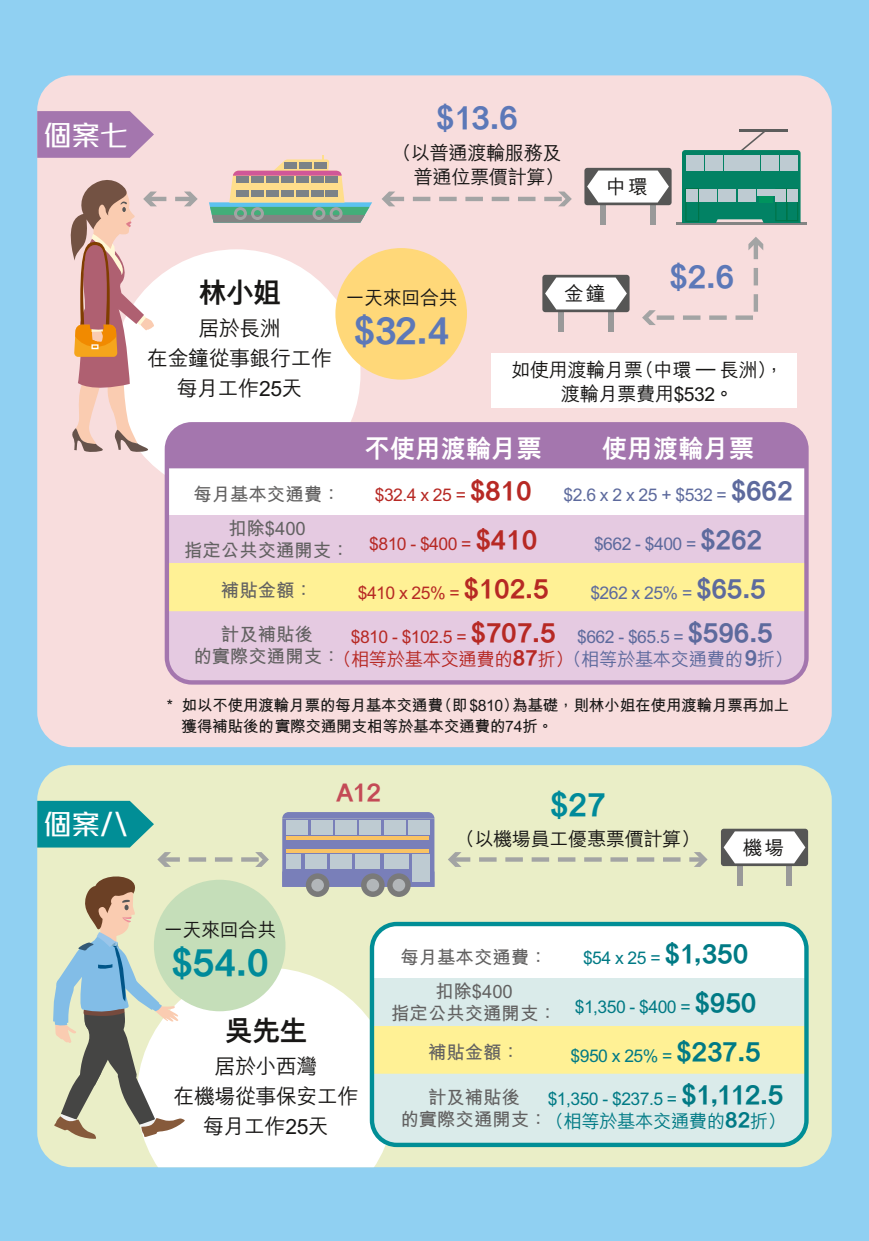
<style>
.page{position:relative;width:869px;height:1241px;background:#fff}
.page>*{position:absolute;margin:0;border:0;box-sizing:border-box;transform-origin:0 0}
.t1{font:800 36.75px "M Hei HK";color:#008a9a}
.t2{font:800 36.75px "M Hei HK";color:#5c78b8}
.t3{font:800 31.5px "M Hei HK";color:#5c78b8}
.t4{font:800 31.5px "M Hei HK";color:#008a9a}
.t5{font:500 28px "M Stiff Hei HK";color:#fff}
.t6{font:800 28px "M Hei HK";letter-spacing:-.025em;color:#181716}
.t7{font:800 25.38px "M Hei HK";color:#fff}
.t8{font:800 24.5px "M Hei HK";color:#c44a56}
.t9{font:500 21px/29.8px "M Hei HK";letter-spacing:-.025em;color:#181716;text-align:center}
.t10{font:500 19.78px "M Hei HK";color:#181716}
.t11{font:500 19.25px/24.5px "M Hei HK";letter-spacing:-.025em;color:#181716;text-align:right}
.t12{font:700 18.38px/34.1px "M Hei HK";color:#626161;text-align:center}
.t13{font:500 18.38px "M Hei HK";letter-spacing:-.025em;color:#007a85}
.t14{font:500 18.38px "M Hei HK";letter-spacing:-.025em;color:#b72924}
.t15{font:500 18.38px "M Hei HK";letter-spacing:-.025em;color:#5d6a9d}
.t16{font:500 17.5px "M Hei HK";letter-spacing:-.03em;color:#007a85}
.t17{font:500 17.5px "M Hei HK";letter-spacing:-.03em;color:#5d6a9d}
.t18{font:500 17.5px "M Hei HK";letter-spacing:-.03em;color:#b72924}
.t19{font:700 15.75px/21px "M Hei HK";letter-spacing:-.025em;color:#181716}
.s1{font-weight:800;font-size:26.25px}
.s2{font-weight:800;font-size:21px}
</style>
<div class="page">
<div style="left:0;top:0;width:868px;height:1240px;background:#90d0f2"></div>
<div style="left:37px;top:75px;width:794px;height:672px;background:#f8dddd;border-radius:35px"></div>
<div style="left:37px;top:765px;width:794px;height:401px;background:#eaeec7;border-radius:35px"></div>
<div style="left:144px;top:967px;width:251px;height:199px;background:#fff"></div>
<div style="left:154px;top:879px;width:131px;height:132px;background:#c5deb9;border-radius:50%"></div>
<svg style="left:37px;top:800px;width:232px;height:66px"></svg>
<svg style="left:448px;top:852px;width:259px;height:14px"></svg>
<div style="left:736px;top:865px;width:6px;height:20px;background:#999"></div>
<div style="left:786px;top:865px;width:5px;height:20px;background:#999"></div>
<div style="left:720px;top:828px;width:87px;height:38px;background:linear-gradient(to right,#565655,#565655);border-radius:3px"></div>
<svg style="left:723px;top:831px;width:82px;height:32px;background:#e5e5e5"></svg>
<div style="left:372px;top:923px;width:434px;height:221px;background:#fff;border-radius:25px"></div>
<div style="left:372px;top:978px;width:434px;height:48px;background:#daebea"></div>
<div style="left:372px;top:1025px;width:434px;height:48px;background:#fff195"></div>
<div style="left:372px;top:1073px;width:434px;height:71px;background:#daebea"></div>
<div style="left:369px;top:921px;width:439px;height:225px;border:4px solid #018e96;border-radius:25px"></div>
<div style="left:167px;top:424px;width:639px;height:258px;background:#fff;border-radius:25px"></div>
<div style="left:167px;top:515px;width:639px;height:48px;background:#e5cae1"></div>
<div style="left:167px;top:563px;width:639px;height:48px;background:#fff195"></div>
<div style="left:170px;top:611px;width:636px;height:71px;background:#e5cae1"></div>
<div style="left:165px;top:422px;width:643px;height:262px;border:4px solid #a476ae;border-radius:25px"></div>
<div style="left:306px;top:873px;width:23px;height:23px;background:#7a7a7a;border-radius:50%"></div>
<div style="left:311px;top:878px;width:13px;height:13px;background:#b2b6b9;border-radius:50%"></div>
<div style="left:361px;top:873px;width:23px;height:23px;background:#7a7a7a;border-radius:50%"></div>
<div style="left:366px;top:878px;width:13px;height:13px;background:#b2b6b9;border-radius:50%"></div>
<div style="left:387px;top:873px;width:23px;height:23px;background:#7a7a7a;border-radius:50%"></div>
<div style="left:392px;top:878px;width:13px;height:13px;background:#b2b6b9;border-radius:50%"></div>
<svg style="left:282px;top:812px;width:152px;height:74px;background:#a1a3b6"></svg>
<svg style="left:53px;top:876px;width:132px;height:262px"></svg>
<svg style="left:37px;top:111px;width:769px;height:357px"></svg>
<h3 class="t5" style="left:44px;top:121px;width:86px">個案七</h3>
<h2 class="t3" style="left:435px;top:103px;width:84px">$13.6</h2>
<p class="t11" style="left:392px;top:139px;width:174px">（以普通渡輪服務及普通位票價計算）</p>
<p class="t10" style="left:606px;top:172px;width:43px">中環</p>
<h3 class="t5" style="left:44px;top:810px;width:86px">個案八</h3>
<h3 class="t6" style="left:198px;top:278px;width:84px">林小姐</h3>
<p class="t9" style="left:147px;top:311px;width:186px">居於長洲<br>在金鐘從事銀行工作每月工作25天</p>
<p class="t11" style="left:345px;top:284px;width:114px">一天來回合共</p>
<h1 class="t2" style="left:353px;top:313px;width:98px">$32.4</h1>
<p class="t10" style="left:564px;top:279px;width:43px">金鐘</p>
<h2 class="t3" style="left:669px;top:262px;width:67px">$2.6</h2>
<p class="t11" style="left:511px;top:355px;width:274px;text-align:center">如使用渡輪月票（中環 – 長洲），渡輪月票費用$532。</p>
<h3 class="t7" style="left:364px;top:435px;width:179px">不使用渡輪月票</h3>
<h3 class="t7" style="left:601px;top:435px;width:154px">使用渡輪月票</h3>
<p class="t18" style="left:374px;top:482px;width:159px">$32.4 x 25 = <span class="s1">$810</span></p>
<p class="t18" style="left:369px;top:531px;width:170px">$810 - $400 = <span class="s1">$410</span></p>
<p class="t18" style="left:357px;top:580px;width:193px">$410 x 25% = <span class="s1">$102.5</span></p>
<p class="t18" style="left:350px;top:623px;width:207px">$810 - $102.5 = <span class="s1">$707.5</span></p>
<p class="t14" style="left:333px;top:645px;width:242px">（相等於基本交通費的<span class="s2">87</span>折）</p>
<p class="t17" style="left:563px;top:482px;width:231px">$2.6 x 2 x 25 + $532 = <span class="s1">$662</span></p>
<p class="t17" style="left:593px;top:531px;width:170px">$662 - $400 = <span class="s1">$262</span></p>
<p class="t17" style="left:590px;top:580px;width:177px">$262 x 25% = <span class="s1">$65.5</span></p>
<p class="t17" style="left:577px;top:623px;width:197px">$662 - $65.5 = <span class="s1">$596.5</span></p>
<p class="t15" style="left:563px;top:645px;width:231px">（相等於基本交通費的<span class="s2">9</span>折）</p>
<p class="t12" style="left:193px;top:475px;width:148px">每月基本交通費：扣除$400</p>
<p class="t12" style="left:184px;top:529px;width:167px;line-height:39.4px">指定公共交通開支：補貼金額：</p>
<p class="t12" style="left:193px;top:621px;width:148px;line-height:21.9px">計及補貼後<br>的實際交通開支：</p>
<p class="t19" style="left:181px;top:693px;width:609px;text-indent:-14px">* 如以不使用渡輪月票的每月基本交通費（即$810）為基礎，則林小姐在使用渡輪月票再加上獲得補貼後的 實際交通開支相等於基本交通費的74折。</p>
<h3 class="t8" style="left:336px;top:780px;width:47px">A12</h3>
<h2 class="t4" style="left:549px;top:789px;width:58px">$27</h2>
<p class="t11" style="left:455px;top:825px;width:246px">（以機場員工優惠票價計算）</p>
<p class="t10" style="left:742px;top:833px;width:43px">機場</p>
<p class="t11" style="left:164px;top:915px;width:114px">一天來回合共</p>
<h1 class="t1" style="left:171px;top:944px;width:99px">$54.0</h1>
<h3 class="t6" style="left:224px;top:1016px;width:84px">吳先生</h3>
<p class="t9" style="left:173px;top:1049px;width:186px">居於小西灣<br>在機場從事保安工作每月工作25天</p>
<p class="t16" style="left:582px;top:944px;width:167px">$54 x 25 = <span class="s1">$1,350</span></p>
<p class="t16" style="left:574px;top:993px;width:183px">$1,350 - $400 = <span class="s1">$950</span></p>
<p class="t16" style="left:570px;top:1042px;width:192px">$950 x 25% = <span class="s1">$237.5</span></p>
<p class="t16" style="left:547px;top:1086px;width:237px">$1,350 - $237.5 = <span class="s1">$1,112.5</span></p>
<p class="t13" style="left:545px;top:1107px;width:242px">（相等於基本交通費的<span class="s2">82</span>折）</p>
<p class="t12" style="left:400px;top:938px;width:149px">每月基本交通費：扣除$400</p>
<p class="t12" style="left:391px;top:991px;width:167px;line-height:39.4px">指定公共交通開支：補貼金額：</p>
<p class="t12" style="left:400px;top:1084px;width:149px;line-height:21.9px">計及補貼後<br>的實際交通開支：</p>
</div>
